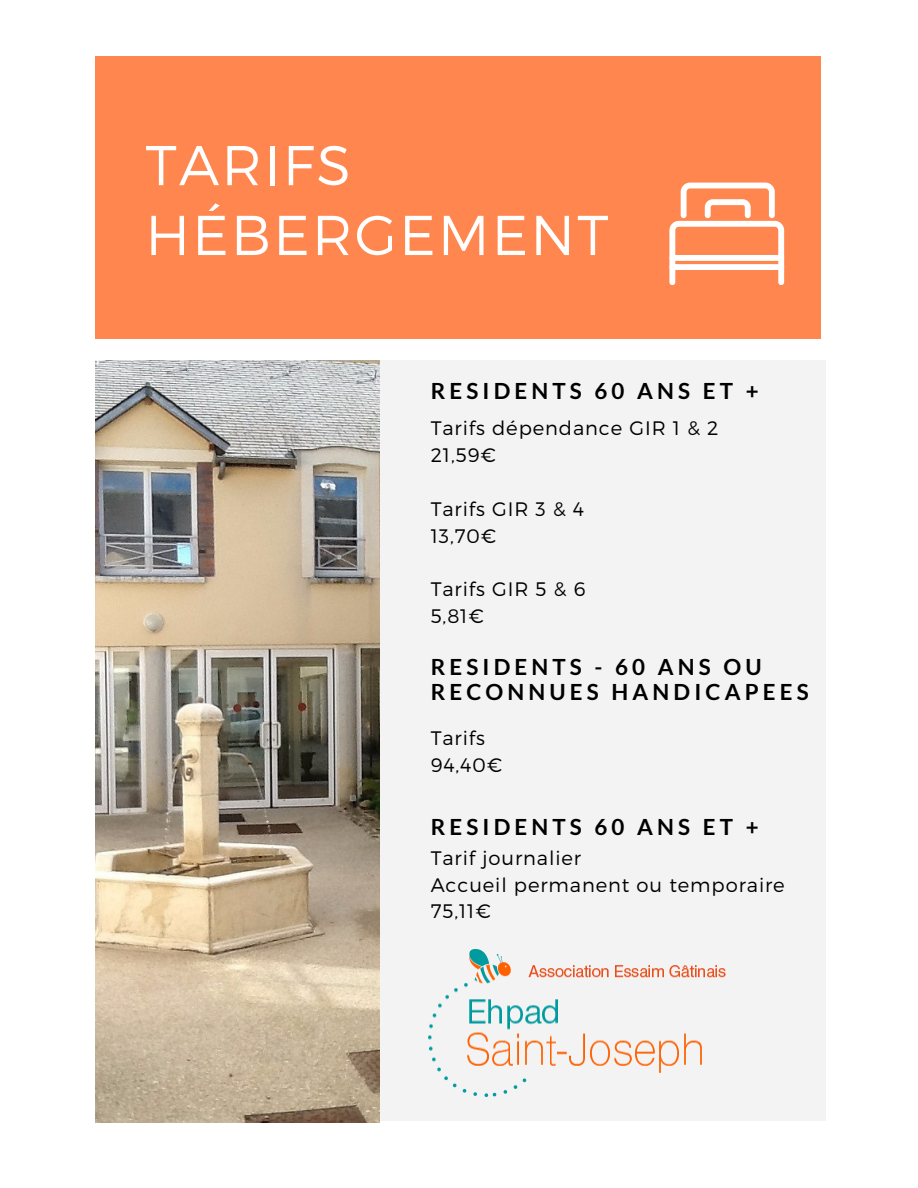
<style>
.page{position:relative;width:918px;height:1188px;background:#fff}
.page>*{position:absolute;margin:0;border:0;box-sizing:border-box;transform-origin:0 0}
.t1{font:300 56.1px "Montserrat";letter-spacing:.04em;color:#fff}
.t2{font:700 22.35px/25.3px "Lato";letter-spacing:.185em;color:#000}
.t3{font:300 19.5px "Montserrat";letter-spacing:.045em;color:#000}
</style>
<div class="page">
<div style="left:96px;top:57px;width:725px;height:281px;background:#ff864e"></div>
<div style="left:106px;top:361px;width:720px;height:760px;background:#f3f3f3"></div>
<img style="left:96px;top:361px;width:283px;height:761px">
<img style="left:428px;top:950px;width:298px;height:146px">
<svg style="left:669px;top:183px;width:115px;height:102px"></svg>
<p class="t1" style="left:145px;top:129px;width:207px">TARIFS</p>
<p class="t1" style="left:145px;top:199px;width:465px">HÉBERGEMENT</p>
<p class="t2" style="left:431px;top:378px;width:329px">RESIDENTS 60 ANS ET +</p>
<p class="t3" style="left:431px;top:415px;width:289px">Tarifs dépendance GIR 1 &amp; 2</p>
<p class="t3" style="left:431px;top:442px;width:67px">21,59€</p>
<p class="t3" style="left:431px;top:496px;width:155px">Tarifs GIR 3 &amp; 4</p>
<p class="t3" style="left:431px;top:523px;width:67px">13,70€</p>
<p class="t3" style="left:431px;top:577px;width:156px">Tarifs GIR 5 &amp; 6</p>
<p class="t3" style="left:431px;top:603px;width:55px">5,81€</p>
<p class="t2" style="left:431px;top:653px;width:379px">RESIDENTS - 60 ANS OU<br>RECONNUES HANDICAPEES</p>
<p class="t3" style="left:431px;top:725px;width:56px">Tarifs</p>
<p class="t3" style="left:431px;top:752px;width:73px">94,40€</p>
<p class="t2" style="left:431px;top:813px;width:329px">RESIDENTS 60 ANS ET +</p>
<p class="t3" style="left:431px;top:845px;width:152px">Tarif journalier</p>
<p class="t3" style="left:431px;top:872px;width:356px">Accueil permanent ou temporaire</p>
<p class="t3" style="left:431px;top:899px;width:62px">75,11€</p>
</div>
